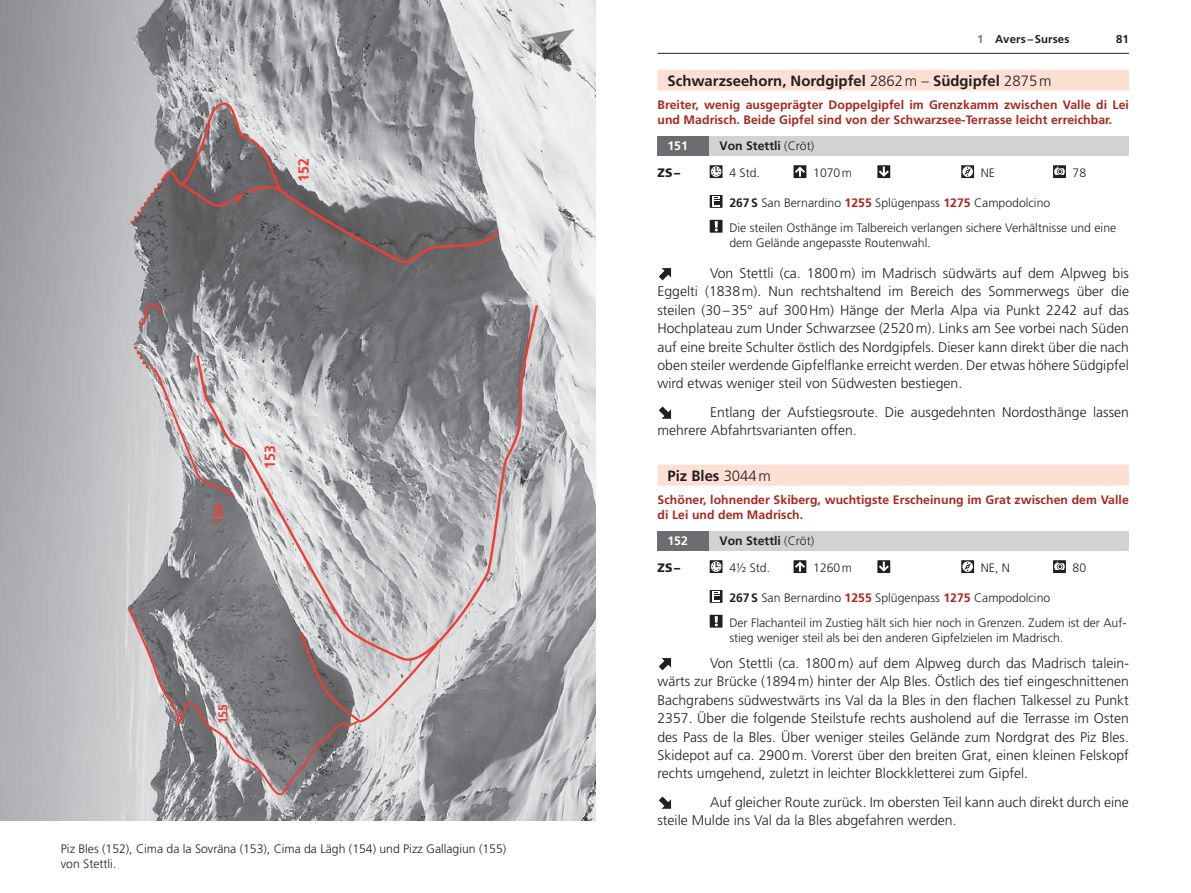
<style>
.page{position:relative;width:1191px;height:893px;background:#fff}
.page>*{position:absolute;margin:0;border:0;box-sizing:border-box;transform-origin:0 0}
.t1{font:700 14.88px "Frutiger LT Std";color:#231f20}
.t2{font:700 14.88px "Frutiger";color:#ee3e34;scale:.95 1}
.t3{font:300 14px/18.4px "Frutiger LT Std";color:#231f20;text-align:justify}
.t4{font:700 12.95px "Frutiger";color:#ee3e34;scale:.95 1}
.t5{font:300 12.25px/24.8px "Frutiger LT Std";color:#231f20}
.t6{font:700 12.25px/14.9px "Frutiger LT Std";letter-spacing:.005em;color:#a8281f}
.t7{font:700 12.25px "Frutiger LT Std";color:#231f20}
.t8{font:700 12.25px "Frutiger LT Std";color:#fff}
.t9{font:900 12.25px "Frutiger LT Std";color:#231f20}
.t10{font:700 11.38px "Frutiger LT Std";letter-spacing:.01em;color:#231f20}
.s1{color:#76787b}
.s2{font-weight:300}
.s3{font-weight:700}
.s4{font-weight:700;color:#a8281f}
</style>
<div class="page">
<hr style="left:657px;top:53px;width:472px;height:1px;background:#231f20">
<div style="left:657px;top:70px;width:472px;height:21px;background:#fde0d3"></div>
<div style="left:657px;top:465px;width:472px;height:21px;background:#fde0d3"></div>
<div style="left:657px;top:136px;width:52px;height:19px;background:#6c6d70"></div>
<div style="left:709px;top:136px;width:420px;height:19px;background:#d1d2d4"></div>
<svg style="left:709px;top:165px;width:13px;height:13px"></svg>
<svg style="left:711px;top:166px;width:10px;height:11px"></svg>
<div style="left:793px;top:165px;width:13px;height:13px;background:#231f20"></div>
<svg style="left:795px;top:167px;width:10px;height:10px"></svg>
<svg style="left:877px;top:165px;width:13px;height:13px"></svg>
<svg style="left:878px;top:167px;width:11px;height:10px"></svg>
<svg style="left:961px;top:165px;width:13px;height:13px"></svg>
<svg style="left:962px;top:166px;width:11px;height:11px"></svg>
<svg style="left:964px;top:167px;width:7px;height:9px"></svg>
<div style="left:1053px;top:165px;width:13px;height:13px;background:#231f20"></div>
<svg style="left:1053px;top:167px;width:12px;height:9px"></svg>
<div style="left:709px;top:195px;width:13px;height:13px;background:#231f20"></div>
<div style="left:712px;top:196px;width:7px;height:11px;background:#fff"></div>
<svg style="left:714px;top:197px;width:5px;height:8px"></svg>
<div style="left:709px;top:220px;width:13px;height:13px;background:#231f20"></div>
<svg style="left:714px;top:221px;width:4px;height:10px"></svg>
<svg style="left:659px;top:268px;width:12px;height:12px"></svg>
<svg style="left:659px;top:406px;width:12px;height:13px"></svg>
<div style="left:657px;top:531px;width:52px;height:19px;background:#6c6d70"></div>
<div style="left:709px;top:531px;width:420px;height:19px;background:#d1d2d4"></div>
<svg style="left:709px;top:560px;width:13px;height:13px"></svg>
<svg style="left:711px;top:561px;width:10px;height:11px"></svg>
<div style="left:793px;top:560px;width:13px;height:13px;background:#231f20"></div>
<svg style="left:795px;top:561px;width:10px;height:11px"></svg>
<svg style="left:877px;top:560px;width:13px;height:13px"></svg>
<svg style="left:878px;top:562px;width:11px;height:10px"></svg>
<svg style="left:961px;top:560px;width:13px;height:13px"></svg>
<svg style="left:962px;top:561px;width:11px;height:11px"></svg>
<svg style="left:964px;top:562px;width:7px;height:9px"></svg>
<div style="left:1053px;top:560px;width:13px;height:13px;background:#231f20"></div>
<svg style="left:1053px;top:562px;width:12px;height:9px"></svg>
<div style="left:709px;top:590px;width:13px;height:13px;background:#231f20"></div>
<div style="left:712px;top:591px;width:7px;height:11px;background:#fff"></div>
<svg style="left:714px;top:592px;width:5px;height:8px"></svg>
<div style="left:709px;top:615px;width:13px;height:13px;background:#231f20"></div>
<svg style="left:714px;top:616px;width:4px;height:10px"></svg>
<svg style="left:659px;top:658px;width:12px;height:12px"></svg>
<svg style="left:659px;top:796px;width:12px;height:13px"></svg>
<img style="left:0;top:0;width:595px;height:820px">
<svg style="left:128px;top:103px;width:373px;height:161px"></svg>
<svg style="left:194px;top:303px;width:346px;height:364px"></svg>
<svg style="left:362px;top:630px;width:79px;height:97px"></svg>
<svg style="left:136px;top:298px;width:30px;height:31px"></svg>
<svg style="left:129px;top:340px;width:108px;height:160px"></svg>
<svg style="left:126px;top:605px;width:236px;height:205px"></svg>
<svg style="left:530px;top:29px;width:44px;height:32px"></svg>
<p class="t2" style="left:295px;top:182px;width:26px;rotate:-90deg">152</p>
<p class="t4" style="left:210px;top:524px;width:23px;rotate:-90deg">154</p>
<p class="t2" style="left:261px;top:469px;width:26px;rotate:-90deg">153</p>
<p class="t4" style="left:215px;top:724px;width:23px;rotate:-90deg">155</p>
<p class="t5" style="left:61px;top:841px;width:447px;line-height:14.9px">Piz Bles (152), Cima da la Sovräna (153), Cima da Lägh (154) und Pizz Gallagiun (155) von Stettli.</p>
<p class="t10" style="left:977px;top:32px;width:94px"><span class="s1">1</span> Avers – Surses</p>
<p class="t10" style="left:1116px;top:32px;width:14px">81</p>
<p class="t1" style="left:667px;top:72px;width:385px">Schwarzseehorn, Nordgipfel <span class="s2">2862m –</span> Südgipfel <span class="s2">2875m</span></p>
<p class="t6" style="left:657px;top:98px;width:473px">Breiter, wenig ausgeprägter Doppelgipfel im Grenzkamm zwischen Valle di Lei und Madrisch. Beide Gipfel sind von der Schwarzsee-Terrasse leicht erreichbar.</p>
<p class="t8" style="left:667px;top:139px;width:22px">151</p>
<p class="t7" style="left:719px;top:139px;width:96px">Von Stettli <span class="s2">(Cröt)</span></p>
<p class="t9" style="left:657px;top:166px;width:24px">ZS–</p>
<p class="t5" style="left:729px;top:161px;width:32px">4 Std.</p>
<p class="t5" style="left:813px;top:161px;width:40px">1070m</p>
<p class="t5" style="left:980px;top:161px;width:16px">NE</p>
<p class="t5" style="left:1072px;top:161px;width:15px">78</p>
<p class="t5" style="left:729px;top:191px;width:388px"><span class="s3">267S</span> San Bernardino <span class="s4">1255</span> Splügenpass <span class="s4">1275</span> Campodolcino<br>Die steilen Osthänge im Talbereich verlangen sichere Verhältnisse und eine</p>
<p class="t5" style="left:729px;top:230px;width:203px">dem Gelände angepasste Routenwahl.</p>
<p class="t3" style="left:657px;top:264px;width:473px;text-indent:52px">Von Stettli (ca. 1800m) im Madrisch südwärts auf dem Alpweg bis Eggelti (1838m). Nun rechtshaltend im Bereich des Sommerwegs über die steilen (30–35° auf 300Hm) Hänge der Merla Alpa via Punkt 2242 auf das Hochplateau zum Under Schwarzsee (2520m). Links am See vorbei nach Süden auf eine breite Schulter östlich des Nordgipfels. Dieser kann direkt über die nach oben steiler werdende Gipfelflanke erreicht werden. Der etwas höhere Südgipfel wird etwas weniger steil von Südwesten bestiegen.</p>
<p class="t3" style="left:657px;top:403px;width:473px;text-indent:52px">Entlang der Aufstiegsroute. Die ausgedehnten Nordosthänge lassen mehrere Abfahrtsvarianten offen.</p>
<p class="t1" style="left:667px;top:467px;width:105px">Piz Bles <span class="s2">3044m</span></p>
<p class="t6" style="left:657px;top:493px;width:473px">Schöner, lohnender Skiberg, wuchtigste Erscheinung im Grat zwischen dem Valle di Lei und dem Madrisch.</p>
<p class="t8" style="left:667px;top:534px;width:22px">152</p>
<p class="t7" style="left:719px;top:534px;width:96px">Von Stettli <span class="s2">(Cröt)</span></p>
<p class="t9" style="left:657px;top:561px;width:24px">ZS–</p>
<p class="t5" style="left:729px;top:556px;width:42px">4½ Std.</p>
<p class="t5" style="left:813px;top:556px;width:40px">1260m</p>
<p class="t5" style="left:980px;top:556px;width:31px">NE, N</p>
<p class="t5" style="left:1072px;top:556px;width:15px">80</p>
<p class="t5" style="left:729px;top:586px;width:399px"><span class="s3">267S</span> San Bernardino <span class="s4">1255</span> Splügenpass <span class="s4">1275</span> Campodolcino<br>Der Flachanteil im Zustieg hält sich hier noch in Grenzen. Zudem ist der Auf-</p>
<p class="t5" style="left:729px;top:625px;width:335px">stieg weniger steil als bei den anderen Gipfelzielen im Madrisch.</p>
<p class="t3" style="left:657px;top:654px;width:473px;text-indent:52px">Von Stettli (ca. 1800m) auf dem Alpweg durch das Madrisch talein&shy;wärts zur Brücke (1894m) hinter der Alp Bles. Östlich des tief eingeschnittenen Bachgrabens südwestwärts ins Val da la Bles in den flachen Talkessel zu Punkt 2357. Über die folgende Steilstufe rechts ausholend auf die Terrasse im Osten des Pass de la Bles. Über weniger steiles Gelände zum Nordgrat des Piz Bles.<br>Skidepot auf ca. 2900m. Vorerst über den breiten Grat, einen kleinen Felskopf rechts umgehend, zuletzt in leichter Blockkletterei zum Gipfel.</p>
<p class="t3" style="left:657px;top:793px;width:473px;text-indent:52px">Auf gleicher Route zurück. Im obersten Teil kann auch direkt durch eine steile Mulde ins Val da la Bles abgefahren werden.</p>
</div>
